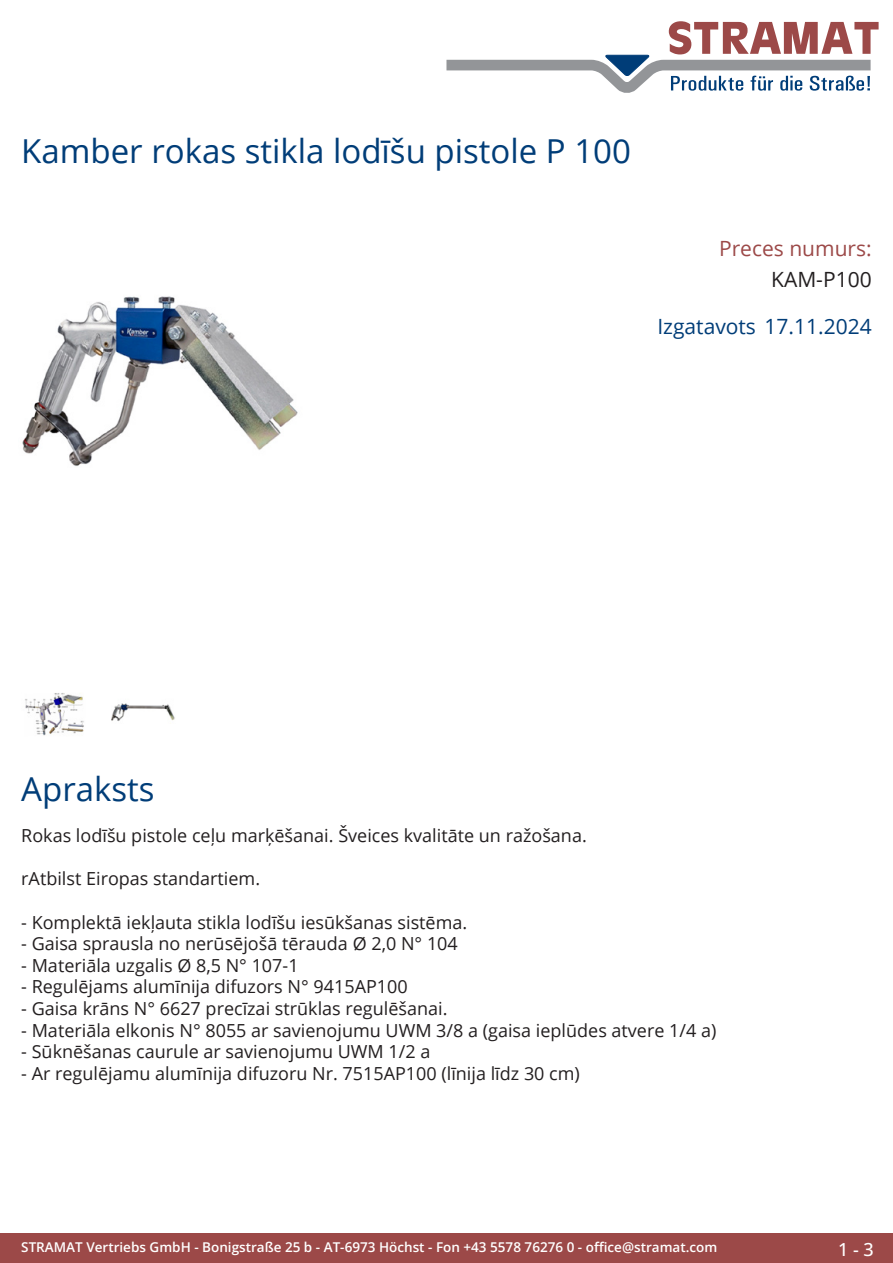
<style>
.page{position:relative;width:893px;height:1263px;background:#fff}
.page>*{position:absolute;margin:0;border:0;box-sizing:border-box;transform-origin:0 0}
.Produkttitel{font:33px "Open Sans";color:#003d78}
.Erstellungsdatum{font:21px "Open Sans";color:#003d78}
.TechDaten_Überschrif{font:21px "Open Sans";color:#9c4948}
.TechDaten_Inhalt{font:21px "Open Sans";color:#231f20}
.Beschreibung_Text{font:18px "Open Sans";color:#231f20}
.t1{font:500 18px "Open Sans";color:#fff}
.t2{font:600 13.5px "Open Sans";color:#fff}
</style>
<div class="page">
<div style="left:0;top:1233px;width:893px;height:30px;background:#9c4948"></div>
<svg style="left:446px;top:21px;width:433px;height:72px"></svg>
<img style="left:22px;top:296px;width:276px;height:170px">
<img style="left:25px;top:693px;width:59px;height:43px">
<img style="left:112px;top:703px;width:63px;height:18px">
<p class="Produkttitel" style="left:21px;top:128px;width:611px">Kamber rokas stikla lodīšu pistole P 100</p>
<p class="TechDaten_Überschrif" style="left:719px;top:234px;width:154px">Preces numurs:</p>
<p class="TechDaten_Inhalt" style="left:771px;top:265px;width:102px">KAM-P100</p>
<p class="Erstellungsdatum" style="left:657px;top:312px;width:216px">Izgatavots 17.11.2024</p>
<p class="Produkttitel" style="left:21px;top:766px;width:135px">Apraksts</p>
<p class="Beschreibung_Text" style="left:21px;top:823px;width:567px">Rokas lodīšu pistole ceļu marķēšanai. Šveices kvalitāte un ražošana.</p>
<p class="Beschreibung_Text" style="left:21px;top:866px;width:240px">rAtbilst Eiropas standartiem.</p>
<p class="Beschreibung_Text" style="left:21px;top:910px;width:447px">- Komplektā iekļauta stikla lodīšu iesūkšanas sistēma.</p>
<p class="Beschreibung_Text" style="left:21px;top:931px;width:438px">- Gaisa sprausla no nerūsējošā tērauda Ø 2,0 N° 104</p>
<p class="Beschreibung_Text" style="left:21px;top:953px;width:279px">- Materiāla uzgalis Ø 8,5 N° 107-1</p>
<p class="Beschreibung_Text" style="left:21px;top:974px;width:388px">- Regulējams alumīnija difuzors N° 9415AP100</p>
<p class="Beschreibung_Text" style="left:21px;top:996px;width:428px">- Gaisa krāns N° 6627 precīzai strūklas regulēšanai.</p>
<p class="Beschreibung_Text" style="left:21px;top:1018px;width:697px">- Materiāla elkonis N° 8055 ar savienojumu UWM 3/8 a (gaisa ieplūdes atvere 1/4 a)</p>
<p class="Beschreibung_Text" style="left:21px;top:1039px;width:411px">- Sūknēšanas caurule ar savienojumu UWM 1/2 a</p>
<p class="Beschreibung_Text" style="left:21px;top:1061px;width:560px">- Ar regulējamu alumīnija difuzoru Nr. 7515AP100 (līnija līdz 30 cm)</p>
<p class="t2" style="left:21px;top:1238px;width:698px">STRAMAT Vertriebs GmbH - Bonigstraße 25 b - AT-6973 Höchst - Fon +43 5578 76276 0 - office@stramat.com</p>
<p class="t1" style="left:838px;top:1237px;width:37px">1 - 3</p>
</div>
